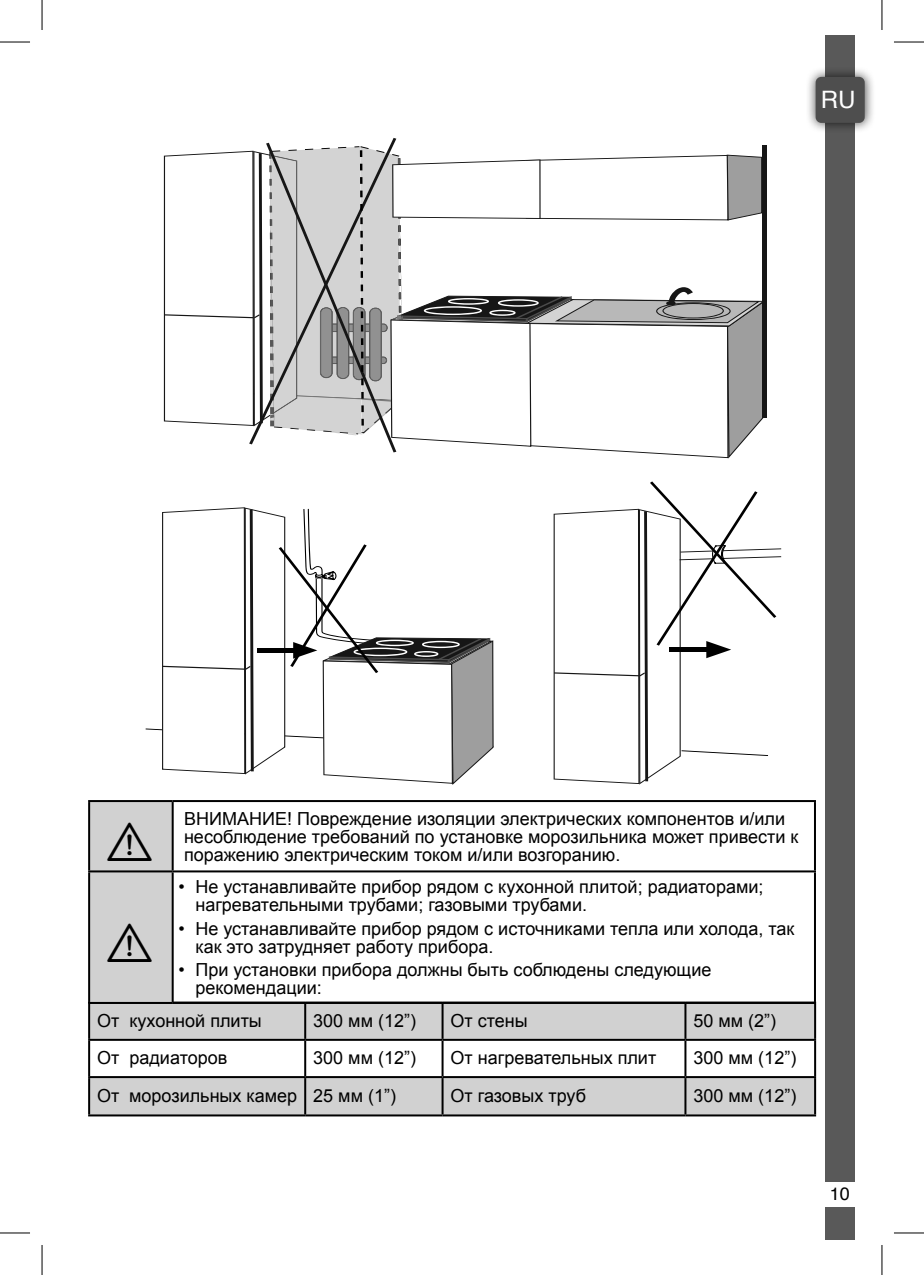
<style>
.page{position:relative;width:924px;height:1275px;background:#fff}
.page>*{position:absolute;margin:0;border:0;box-sizing:border-box;transform-origin:0 0}
.semboller{font:48px "ZIWARNUN";color:#000}
.t1{font:24px "Helvetica";color:#fff}
.t2{font:18px/18px "Arial";color:#000}
.t3{font:18px "Helvetica";color:#000}
</style>
<div class="page">
<div style="left:825px;top:36px;width:29px;height:1145px;background:#595959"></div>
<div style="left:825px;top:1207px;width:29px;height:33px;background:#595959"></div>
<div style="left:804px;top:66px;width:71px;height:68px;background:#000;opacity:.75"></div>
<div style="left:815px;top:77px;width:49px;height:46px;background:#4e4e4e;border-radius:6px"></div>
<div style="left:90px;top:1078px;width:723px;height:36px;background:#d1d1d1"></div>
<hr style="left:88px;top:1003px;width:2px;height:35px;background:#000">
<hr style="left:813px;top:1003px;width:2px;height:35px;background:#000">
<hr style="left:88px;top:1038px;width:217px;height:2px;background:#000">
<hr style="left:88px;top:1040px;width:2px;height:36px;background:#000">
<hr style="left:305px;top:1038px;width:137px;height:2px;background:#000">
<hr style="left:304px;top:1040px;width:2px;height:36px;background:#000">
<hr style="left:442px;top:1038px;width:243px;height:2px;background:#000">
<hr style="left:441px;top:1040px;width:2px;height:36px;background:#000">
<hr style="left:685px;top:1038px;width:130px;height:2px;background:#000">
<hr style="left:684px;top:1040px;width:2px;height:36px;background:#000">
<hr style="left:813px;top:1040px;width:2px;height:36px;background:#000">
<hr style="left:88px;top:1076px;width:217px;height:2px;background:#000">
<hr style="left:88px;top:1078px;width:2px;height:36px;background:#000">
<hr style="left:305px;top:1076px;width:137px;height:2px;background:#000">
<hr style="left:304px;top:1078px;width:2px;height:36px;background:#000">
<hr style="left:442px;top:1076px;width:243px;height:2px;background:#000">
<hr style="left:441px;top:1078px;width:2px;height:36px;background:#000">
<hr style="left:685px;top:1076px;width:130px;height:2px;background:#000">
<hr style="left:684px;top:1078px;width:2px;height:36px;background:#000">
<hr style="left:813px;top:1078px;width:2px;height:36px;background:#000">
<hr style="left:88px;top:1114px;width:217px;height:2px;background:#000">
<hr style="left:305px;top:1114px;width:137px;height:2px;background:#000">
<hr style="left:442px;top:1114px;width:243px;height:2px;background:#000">
<hr style="left:685px;top:1114px;width:130px;height:2px;background:#000">
<svg style="left:89px;top:802px;width:725px;height:237px"></svg>
<hr style="left:88px;top:800px;width:85px;height:2px;background:#000">
<hr style="left:88px;top:802px;width:2px;height:68px;background:#000">
<hr style="left:173px;top:800px;width:642px;height:2px;background:#000">
<hr style="left:172px;top:802px;width:2px;height:68px;background:#000">
<hr style="left:813px;top:802px;width:2px;height:68px;background:#000">
<hr style="left:88px;top:870px;width:85px;height:2px;background:#000">
<hr style="left:88px;top:872px;width:2px;height:130px;background:#000">
<hr style="left:173px;top:870px;width:642px;height:2px;background:#000">
<hr style="left:172px;top:872px;width:2px;height:130px;background:#000">
<hr style="left:813px;top:872px;width:2px;height:130px;background:#000">
<hr style="left:88px;top:1002px;width:85px;height:2px;background:#000">
<hr style="left:173px;top:1002px;width:642px;height:2px;background:#000">
<hr style="left:762px;top:145px;width:4px;height:273px;background:#161616">
<svg style="left:145px;top:507px;width:348px;height:278px"></svg>
<svg style="left:164px;top:138px;width:600px;height:320px"></svg>
<svg style="left:553px;top:481px;width:227px;height:303px"></svg>
<hr style="left:0;top:42px;width:30px;height:1px;background:#000">
<hr style="left:893px;top:42px;width:30px;height:1px;background:#000">
<hr style="left:0;top:1232px;width:30px;height:1px;background:#000">
<hr style="left:893px;top:1232px;width:30px;height:1px;background:#000">
<hr style="left:42px;top:0;width:1px;height:30px;background:#000">
<hr style="left:42px;top:1245px;width:1px;height:30px;background:#000">
<hr style="left:881px;top:0;width:1px;height:30px;background:#000">
<hr style="left:881px;top:1245px;width:1px;height:30px;background:#000">
<h2 class="t1" style="left:820px;top:81px;width:36px">RU</h2>
<p class="semboller" style="left:108px;top:817px;width:48px">A</p>
<p class="t2" style="left:184px;top:809px;width:615px">ВНИМАНИЕ! Повреждение изоляции электрических компонентов и/или несоблюдение требований по установке морозильника может привести к поражению электрическим током и/или возгоранию.</p>
<p class="semboller" style="left:108px;top:917px;width:48px">A</p>
<p class="t2" style="left:195px;top:878px;width:569px;text-indent:-17px">• Не устанавливайте прибор рядом с кухонной плитой; радиаторами; нагревательными трубами; газовыми трубами.</p>
<p class="t2" style="left:195px;top:919px;width:600px;text-indent:-17px">• Не устанавливайте прибор рядом с источниками тепла или холода, так как это затрудняет работу прибора.</p>
<p class="t2" style="left:195px;top:961px;width:517px;text-indent:-17px">• При установки прибора должны быть соблюдены следующие рекомендации:</p>
<p class="t2" style="left:97px;top:1012px;width:166px">От кухонной плиты</p>
<p class="t2" style="left:313px;top:1012px;width:104px">300 мм (12”)</p>
<p class="t2" style="left:450px;top:1012px;width:79px">От стены</p>
<p class="t2" style="left:693px;top:1012px;width:84px">50 мм (2”)</p>
<p class="t2" style="left:97px;top:1049px;width:132px">От радиаторов</p>
<p class="t2" style="left:313px;top:1049px;width:104px">300 мм (12”)</p>
<p class="t2" style="left:450px;top:1049px;width:207px">От нагревательных плит</p>
<p class="t2" style="left:693px;top:1049px;width:104px">300 мм (12”)</p>
<p class="t2" style="left:97px;top:1086px;width:201px">От морозильных камер</p>
<p class="t2" style="left:313px;top:1086px;width:84px">25 мм (1”)</p>
<p class="t2" style="left:450px;top:1086px;width:137px">От газовых труб</p>
<p class="t2" style="left:693px;top:1086px;width:104px">300 мм (12”)</p>
<p class="t3" style="left:829px;top:1180px;width:22px">10</p>
</div>
